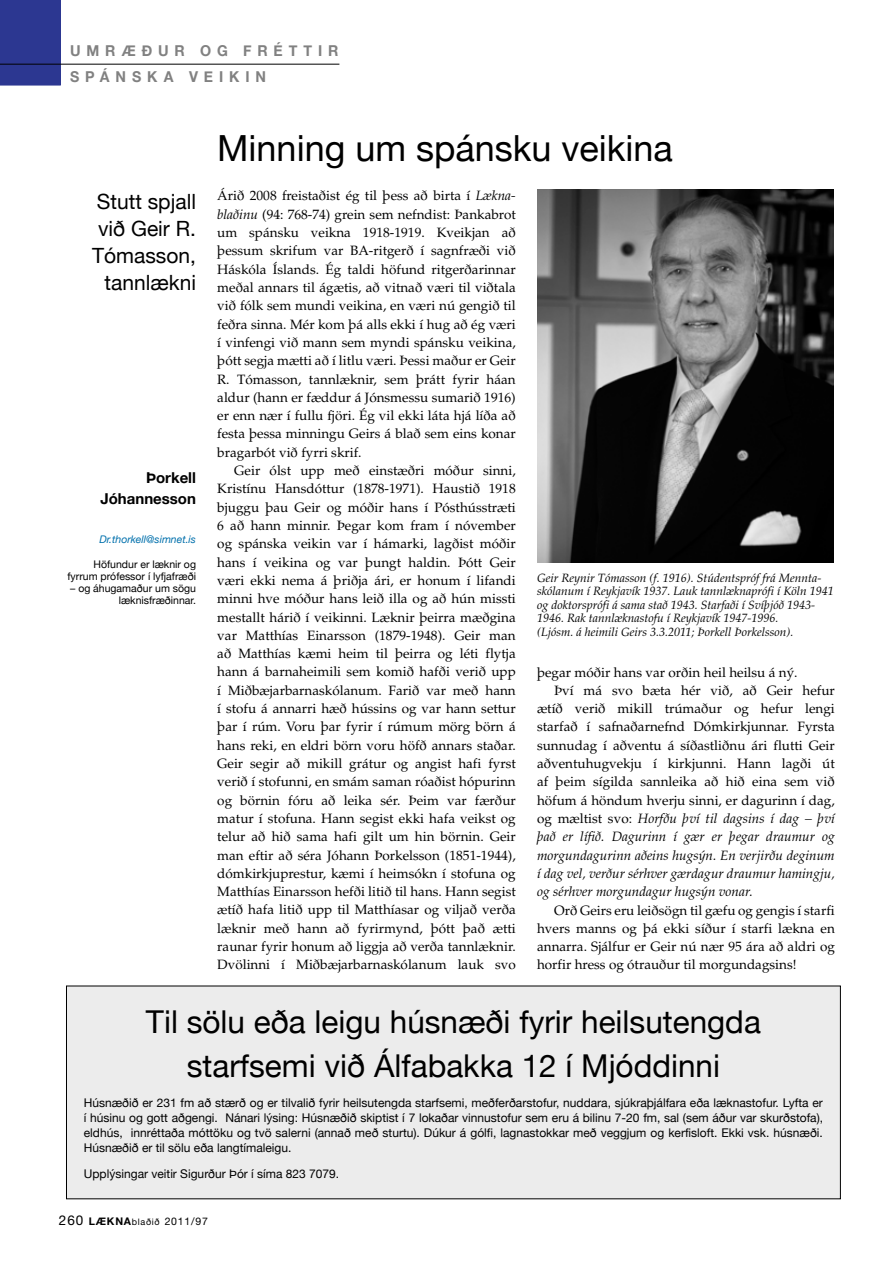
<style>
.page{position:relative;width:893px;height:1263px;background:#fff}
.page>*{position:absolute;margin:0;border:0;box-sizing:border-box;transform-origin:0 0}
.t1{font:36px "Helvetica Neue";color:#000}
.t2{font:31.5px/43.2px "Helvetica Neue";color:#000;text-align:center}
.t3{font:21px/27px "Helvetica Neue";color:#000;text-align:center}
.t4{font:700 15px/25.5px "Helvetica Neue";letter-spacing:.415em;color:#818181;scale:.95 1}
.t5{font:700 15px/21px "Helvetica Neue";color:#000;text-align:right}
.t6{font:13.5px/18.3px "Palatino";color:#000;text-align:justify}
.t7{font:italic 13.5px "Palatino";color:#000}
.t8{font:12px/15px "Helvetica Neue";color:#000;text-align:justify}
.t9{font:italic 12px/13.5px "Palatino";color:#000}
.t10{font:10.5px/12px "Helvetica Neue";color:#000;text-align:right}
.t11{font:10.5px "Helvetica Neue";letter-spacing:.075em;color:#000}
.t12{font:italic 10.5px "Helvetica Neue";color:#0070ac}
.s1{font-style:italic}
.s2{font-style:normal}
.s3{font-size:13.5px}
.s4{font-weight:700}
.s5{font-size:9px}
</style>
<div class="page">
<div style="left:0;top:0;width:61px;height:86px;background:#2c3791"></div>
<hr style="left:0;top:64px;width:339px;height:1px;background:#000">
<img style="left:537px;top:189px;width:296px;height:374px">
<div style="left:66px;top:986px;width:774px;height:213px;background:#ececec"></div>
<p class="t4" style="left:70px;top:38px;width:244px">UMR ÆÐUR OG FRÉTTIR<br>SPÁNSKA VeI KI N</p>
<h3 class="t3" style="left:92px;top:188px;width:105px">Stutt spjall við Geir R.<br>Tómasson, tannlækni</h3>
<p class="t5" style="left:100px;top:466px;width:97px">Þorkell<br>Jóhannesson</p>
<p class="t12" style="left:99px;top:533px;width:98px">Dr.thorkell@simnet.is</p>
<p class="t10" style="left:68px;top:558px;width:130px">Höfundur er læknir og fyrrum prófessor í lyfjafræði</p>
<p class="t10" style="left:70px;top:582px;width:127px">– og áhugamaður um sögu læknisfræðinnar.</p>
<h1 class="t1" style="left:217px;top:126px;width:457px">Minning um spánsku veikina</h1>
<p class="t6" style="left:217px;top:187px;width:300px">Árið 2008 freistaðist ég til þess að birta í <span class="s1">Lækna&shy;blaðinu</span> (94: 768-74) grein sem nefndist: Þankabrot um spánsku veikna 1918-1919. Kveikjan að þessum skrifum var BA-ritgerð í sagnfræði við Háskóla Íslands. Ég taldi höfund ritgerðarinnar meðal annars til ágætis, að vitnað væri til viðtala við fólk sem mundi veikina, en væri nú gengið til feðra sinna. Mér kom þá alls ekki í hug að ég væri í vinfengi við mann sem myndi spánsku veikina, þótt segja mætti að í litlu væri. Þessi maður er Geir R. Tómasson, tannlæknir, sem þrátt fyrir háan aldur (hann er fæddur á Jónsmessu sumarið 1916) er enn nær í fullu fjöri. Ég vil ekki láta hjá líða að festa þessa minningu Geirs á blað sem eins konar bragarbót við fyrri skrif.</p>
<p class="t6" style="left:217px;top:461px;width:300px;text-indent:17px">Geir ólst upp með einstæðri móður sinni, Kristínu Hansdóttur (1878-1971). Haustið 1918 bjuggu þau Geir og móðir hans í Pósthússtræti 6 að hann minnir. Þegar kom fram í nóvember og spánska veikin var í hámarki, lagðist móðir hans í veikina og var þungt haldin. Þótt Geir væri ekki nema á þriðja ári, er honum í lifandi minni hve móður hans leið illa og að hún missti mestallt hárið í veikinni. Læknir þeirra mæðgina var Matthías Einarsson (1879-1948). Geir man að Matthías kæmi heim til þeirra og léti flytja hann á barnaheimili sem komið hafði verið upp í Miðbæjarbarnaskólanum. Farið var með hann í stofu á annarri hæð hússins og var hann settur þar í rúm. Voru þar fyrir í rúmum mörg börn á hans reki, en eldri börn voru höfð annars staðar.<br>Geir segir að mikill grátur og angist hafi fyrst verið í stofunni, en smám saman róaðist hópurinn og börnin fóru að leika sér. Þeim var færður matur í stofuna. Hann segist ekki hafa veikst og telur að hið sama hafi gilt um hin börnin. Geir man eftir að séra Jóhann Þorkelsson (1851-1944), dómkirkjuprestur, kæmi í heimsókn í stofuna og Matthías Einarsson hefði litið til hans. Hann segist ætíð hafa litið upp til Matthíasar og viljað verða læknir með hann að fyrirmynd, þótt það ætti raunar fyrir honum að liggja að verða tannlæknir.<br>Dvölinni í Miðbæjarbarnaskólanum lauk svo</p>
<p class="t9" style="left:537px;top:571px;width:298px">Geir Reynir Tómasson (f. 1916). Stúdentspróf frá Mennta&shy;skólanum í Reykjavík 1937. Lauk tannlæknaprófi í Köln 1941 og doktorsprófi á sama stað 1943. Starfaði í Svíþjóð 1943- 1946. Rak tannlæknastofu í Reykjavík 1947-1996.<br>(Ljósm. á heimili Geirs 3.3.2011; Þorkell Þorkelsson).</p>
<p class="t6" style="left:537px;top:663px;width:262px">þegar móðir hans var orðin heil heilsu á ný.</p>
<p class="t6" style="left:554px;top:681px;width:282px">Því má svo bæta hér við, að Geir hefur</p>
<p class="t6" style="left:537px;top:700px;width:299px">ætíð verið mikill trúmaður og hefur lengi</p>
<p class="t6" style="left:537px;top:718px;width:299px">starfað í safnaðarnefnd Dómkirkjunnar. Fyrsta</p>
<p class="t6" style="left:537px;top:736px;width:299px">sunnudag í aðventu á síðastliðnu ári flutti Geir</p>
<p class="t6" style="left:537px;top:754px;width:299px">aðventuhugvekju í kirkjunni. Hann lagði út</p>
<p class="t6" style="left:537px;top:773px;width:299px">af þeim sígilda sannleika að hið eina sem við</p>
<p class="t6" style="left:537px;top:791px;width:299px">höfum á höndum hverju sinni, er dagurinn í dag,</p>
<p class="t7" style="left:537px;top:811px;width:299px"><span class="s2">og mæltist svo:</span> Horfðu því til dagsins í dag – því</p>
<p class="t7" style="left:537px;top:829px;width:299px">það er lífið. Dagurinn í gær er þegar draumur og</p>
<p class="t7" style="left:537px;top:847px;width:299px">morgundagurinn aðeins hugsýn. En verjirðu deginum</p>
<p class="t7" style="left:537px;top:865px;width:299px">í dag vel, verður sérhver gærdagur draumur hamingju,</p>
<p class="t7" style="left:537px;top:884px;width:217px">og sérhver morgundagur hugsýn vonar.</p>
<p class="t6" style="left:537px;top:901px;width:299px;text-indent:17px">Orð Geirs eru leiðsögn til gæfu og gengis í starfi hvers manns og þá ekki síður í starfi lækna en annarra. Sjálfur er Geir nú nær 95 ára að aldri og horfir hress og ótrauður til morgundagsins!</p>
<h2 class="t2" style="left:146px;top:1000px;width:616px">Til sölu eða leigu húsnæði fyrir heilsutengda starfsemi við Álfabakka 12 í Mjóddinni</h2>
<p class="t8" style="left:84px;top:1095px;width:741px">Húsnæðið er 231 fm að stærð og er tilvalið fyrir heilsutengda starfsemi, meðferðarstofur, nuddara, sjúkraþjálfara eða læknastofur. Lyfta er í húsinu og gott aðgengi. Nánari lýsing: Húsnæðið skiptist í 7 lokaðar vinnustofur sem eru á bilinu 7-20 fm, sal (sem áður var skurðstofa), eldhús, innréttaða móttöku og tvö salerni (annað með sturtu). Dúkur á gólfi, lagnastokkar með veggjum og kerfisloft. Ekki vsk. húsnæði.<br>Húsnæðið er til sölu eða langtímaleigu.</p>
<p class="t8" style="left:84px;top:1166px;width:257px">Upplýsingar veitir Sigurður Þór í síma 823 7079.</p>
<p class="t11" style="left:59px;top:1215px;width:150px"><span class="s3">260</span> <span class="s4">LÆKNA</span><span class="s5">blaðið</span> 2011/97</p>
</div>
